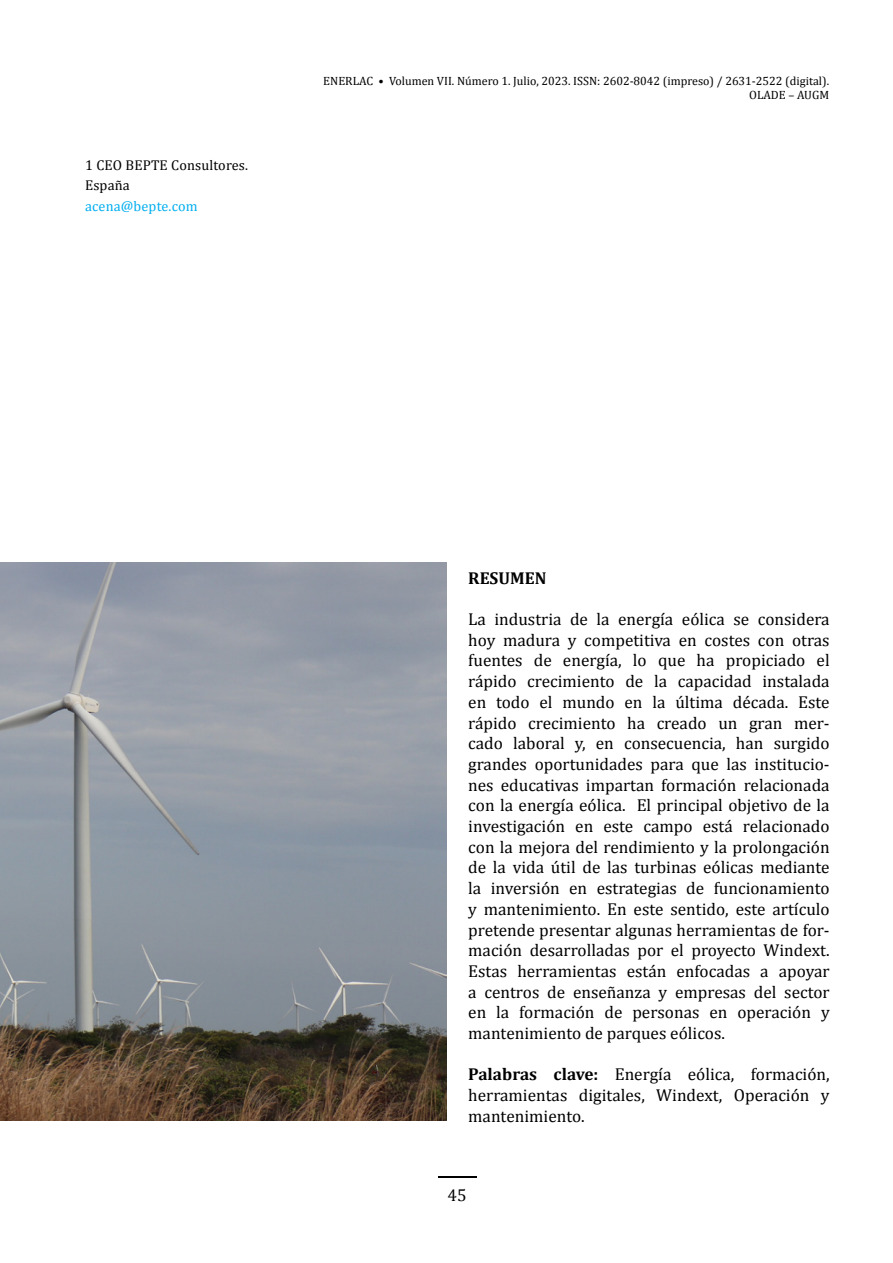
<style>
.page{position:relative;width:893px;height:1263px;background:#fff}
.page>*{position:absolute;margin:0;border:0;box-sizing:border-box;transform-origin:0 0}
.Body_text{font:17.25px/20.7px "Cambria";color:#000;text-align:justify}
.Body_text-2{font:700 17.25px "Cambria";color:#000}
.Author_bio{font:14.25px "Cambria";letter-spacing:.01em;color:#000}
.Author_bio-2{font:14.25px "Cambria";letter-spacing:.01em;color:#00aeef}
.t1{font:12px/14.4px "Cambria";color:#000;text-align:right}
.s1{font-weight:700}
</style>
<div class="page">
<hr style="left:438px;top:1177px;width:38px;height:1px;background:#000">
<img style="left:0;top:563px;width:446px;height:558px">
<p class="Author_bio" style="left:85px;top:156px;width:165px">1 CEO BEPTE Consultores.</p>
<p class="Author_bio" style="left:85px;top:177px;width:46px">España</p>
<p class="Author_bio-2" style="left:85px;top:198px;width:114px">acena@bepte.com</p>
<p class="t1" style="left:323px;top:73px;width:507px">ENERLAC • Volumen VII. Número 1. Julio, 2023. ISSN: 2602-8042 (impreso) / 2631-2522 (digital).<br>OLADE – AUGM</p>
<p class="Body_text-2" style="left:468px;top:565px;width:80px">RESUMEN</p>
<p class="Body_text" style="left:468px;top:609px;width:363px">La industria de la energía eólica se considera hoy madura y competitiva en costes con otras fuentes de energía, lo que ha propiciado el rápido crecimiento de la capacidad instalada en todo el mundo en la última década. Este rápido crecimiento ha creado un gran mer&shy;cado laboral y, en consecuencia, han surgido grandes oportunidades para que las institucio&shy;nes educativas impartan formación relacionada con la energía eólica. El principal objetivo de la investigación en este campo está relacionado con la mejora del rendimiento y la prolongación de la vida útil de las turbinas eólicas mediante la inversión en estrategias de funcionamiento y mantenimiento. En este sentido, este artículo pretende presentar algunas herramientas de for&shy;mación desarrolladas por el proyecto Windext.<br>Estas herramientas están enfocadas a apoyar a centros de enseñanza y empresas del sector en la formación de personas en operación y mantenimiento de parques eólicos.</p>
<p class="Body_text" style="left:468px;top:1064px;width:363px"><span class="s1">Palabras clave:</span> Energía eólica, formación, herramientas digitales, Windext, Operación y mantenimiento.</p>
<p class="Body_text" style="left:448px;top:1185px;width:21px">45</p>
</div>
